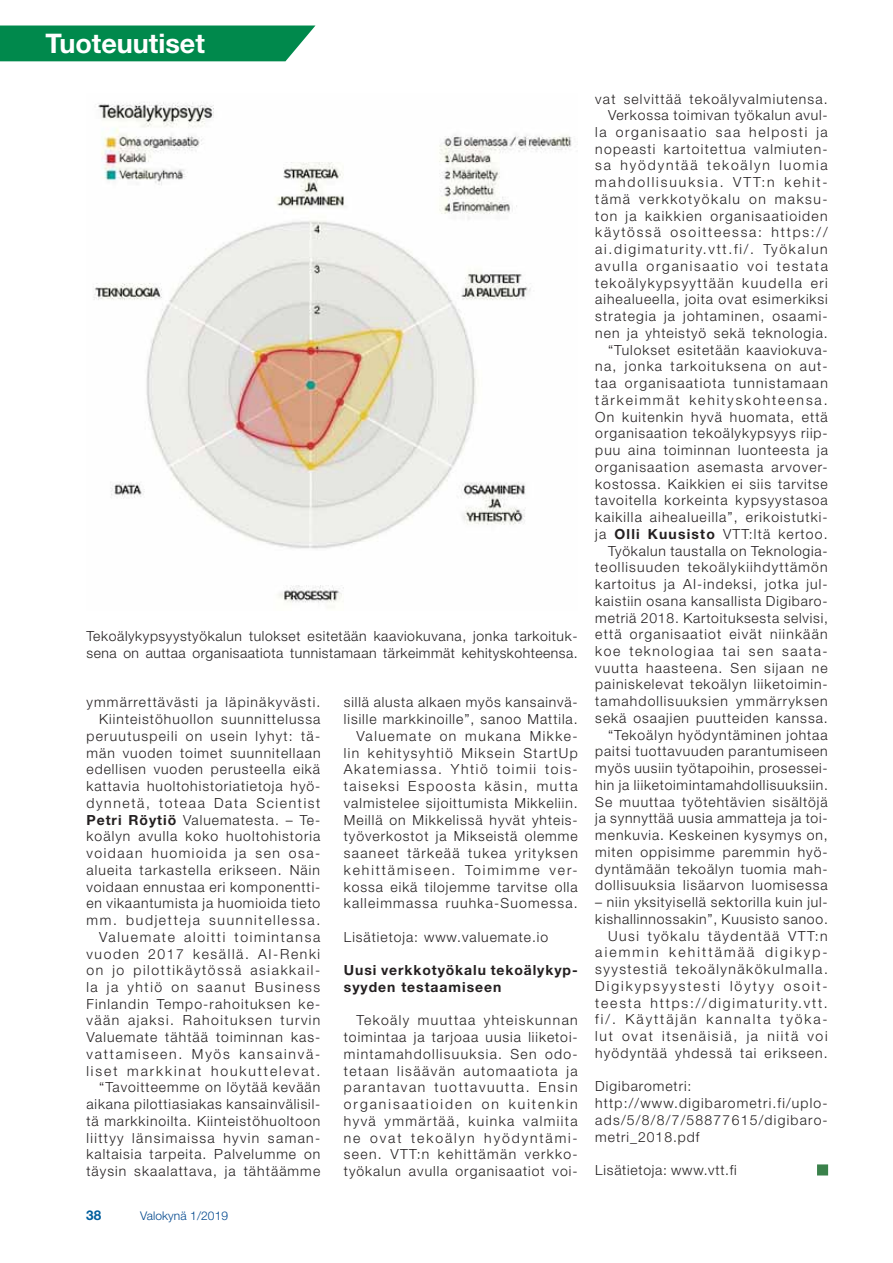
<style>
.page{position:relative;width:893px;height:1263px;background:#fff}
.page>*{position:absolute;margin:0;border:0;box-sizing:border-box;transform-origin:0 0}
.t1{font:700 27px "Helvetica Neue LT Std";color:#fff}
.t2{font:300 13.95px/16.8px "Helvetica Neue LT Std";letter-spacing:.075em;color:#231f20;text-align:right}
.t3{font:300 13.95px/16.8px "Helvetica Neue LT Std";letter-spacing:.11em;color:#231f20;text-align:right}
.t4{font:300 13.95px/16.8px "Helvetica Neue LT Std";letter-spacing:.04em;color:#231f20}
.t5{font:700 13.95px/16.8px "Helvetica Neue LT Std";letter-spacing:.065em;color:#231f20}
.t6{font:300 13.95px "Helvetica Neue LT Std";letter-spacing:.055em;color:#231f20}
.t7{font:700 13.5px "Helvetica Neue LT Std";color:#005e9d}
.t8{font:300 12px "Helvetica Neue LT Std";letter-spacing:.01em;color:#00478d}
.s1{font-weight:700}
</style>
<div class="page">
<svg style="left:0;top:26px;width:315px;height:36px;background:#109057"></svg>
<div style="left:817px;top:1164px;width:11px;height:11px;border:3px solid #3a814b"></div>
<img style="left:93px;top:102px;width:479px;height:501px">
<svg style="left:818px;top:1166px;width:9px;height:8px"></svg>
<h1 class="t1" style="left:45px;top:33px;width:161px">Tuoteuutiset</h1>
<p class="t4" style="left:86px;top:630px;width:493px">Tekoälykypsyystyökalun tulokset esitetään kaaviokuvana, jonka tarkoituk&shy;sena on auttaa organisaatiota tunnistamaan tärkeimmät kehityskohteensa.</p>
<p class="t2" style="left:86px;top:696px;width:236px">ymmärrettävästi ja läpinäkyvästi.<br>Kiinteistöhuollon suunnittelussa peruutuspeili on usein lyhyt: tä&shy;män vuoden toimet suunnitellaan edellisen vuoden perusteella eikä kattavia huoltohistoriatietoja hyö&shy;dynnetä, toteaa Data Scientist <span class="s1">Petri Röytiö</span> Valuematesta. – Te&shy;koälyn avulla koko huoltohistoria voidaan huomioida ja sen osa&shy;alueita tarkastella erikseen. Näin voidaan ennustaa eri komponentti&shy;en vikaantumista ja huomioida tieto mm. budjetteja suunnitellessa.<br>Valuemate aloitti toimintansa vuoden 2017 kesällä. AI-Renki on jo pilottikäytössä asiakkail&shy;la ja yhtiö on saanut Business Finlandin Tempo-rahoituksen ke&shy;vään ajaksi. Rahoituksen turvin Valuemate tähtää toiminnan kas&shy;vattamiseen. Myös kansainvä&shy;liset markkinat houkuttelevat. “Tavoitteemme on löytää kevään aikana pilottiasiakas kansainvälisil&shy;tä markkinoilta. Kiinteistöhuoltoon liittyy länsimaissa hyvin saman&shy;kaltaisia tarpeita. Palvelumme on täysin skaalattava, ja tähtäämme</p>
<p class="t2" style="left:344px;top:696px;width:235px">sillä alusta alkaen myös kansainvä&shy;lisille markkinoille”, sanoo Mattila.<br>Valuemate on mukana Mikke&shy;lin kehitysyhtiö Miksein StartUp Akatemiassa. Yhtiö toimii tois&shy;taiseksi Espoosta käsin, mutta valmistelee sijoittumista Mikkeliin.<br>Meillä on Mikkelissä hyvät yhteis&shy;työverkostot ja Mikseistä olemme saaneet tärkeää tukea yrityksen kehittämiseen. Toimimme ver&shy;kossa eikä tilojemme tarvitse olla kalleimmassa ruuhka-Suomessa.</p>
<p class="t2" style="left:344px;top:930px;width:206px">Lisätietoja: www.valuemate.io</p>
<p class="t5" style="left:344px;top:963px;width:235px">Uusi verkkotyökalu tekoälykyp&shy;syyden testaamiseen</p>
<p class="t2" style="left:344px;top:1014px;width:235px;text-align:justify;text-indent:13px">Tekoäly muuttaa yhteiskunnan toimintaa ja tarjoaa uusia liiketoi&shy;mintamahdollisuuksia. Sen odo&shy;tetaan lisäävän automaatiota ja parantavan tuottavuutta. Ensin organisaatioiden on kuitenkin hyvä ymmärtää, kuinka valmiita ne ovat tekoälyn hyödyntämi&shy;seen. VTT:n kehittämän verkko&shy;työkalun avulla organisaatiot voi-</p>
<p class="t7" style="left:86px;top:1210px;width:17px">38</p>
<p class="t8" style="left:140px;top:1211px;width:90px">Valokynä 1/2019</p>
<p class="t2" style="left:595px;top:92px;width:234px">vat selvittää tekoälyvalmiutensa.<br>Verkossa toimivan työkalun avul&shy;la organisaatio saa helposti ja nopeasti kartoitettua valmiuten&shy;sa hyödyntää tekoälyn luomia mahdollisuuksia. VTT:n kehit&shy;tämä verkkotyökalu on maksu&shy;ton ja kaikkien organisaatioiden käytössä osoitteessa: https:// ai.digimaturity.vtt.fi/. Työkalun avulla organisaatio voi testata tekoälykypsyyttään kuudella eri aihealueella, joita ovat esimerkiksi strategia ja johtaminen, osaami&shy;nen ja yhteistyö sekä teknologia. “Tulokset esitetään kaaviokuva&shy;na, jonka tarkoituksena on aut&shy;taa organisaatiota tunnistamaan tärkeimmät kehityskohteensa.<br>On kuitenkin hyvä huomata, että organisaation tekoälykypsyys riip&shy;puu aina toiminnan luonteesta ja organisaation asemasta arvover&shy;kostossa. Kaikkien ei siis tarvitse tavoitella korkeinta kypsyystasoa kaikilla aihealueilla”, erikoistutki&shy;ja <span class="s1">Olli Kuusisto</span> VTT:ltä kertoo.<br>Työkalun taustalla on Teknologia&shy;teollisuuden tekoälykiihdyttämön kartoitus ja AI-indeksi, jotka jul&shy;kaistiin osana kansallista Digibaro&shy;metriä 2018. Kartoituksesta selvisi, että organisaatiot eivät niinkään koe teknologiaa tai sen saata&shy;vuutta haasteena. Sen sijaan ne painiskelevat tekoälyn liiketoimin&shy;tamahdollisuuksien ymmärryksen sekä osaajien puutteiden kanssa. “Tekoälyn hyödyntäminen johtaa paitsi tuottavuuden parantumiseen myös uusiin työtapoihin, prosessei&shy;hin ja liiketoimintamahdollisuuksiin.<br>Se muuttaa työtehtävien sisältöjä ja synnyttää uusia ammatteja ja toi&shy;menkuvia. Keskeinen kysymys on, miten oppisimme paremmin hyö&shy;dyntämään tekoälyn tuomia mah&shy;dollisuuksia lisäarvon luomisessa</p>
<p class="t3" style="left:595px;top:895px;width:234px">– niin yksityisellä sektorilla kuin jul&shy;kishallinnossakin”, Kuusisto sanoo.<br>Uusi työkalu täydentää VTT:n aiemmin kehittämää digikyp&shy;syystestiä tekoälynäkökulmalla.<br>Digikypsyystesti löytyy osoit&shy;teesta https://digimaturity.vtt. fi/. Käyttäjän kannalta työka&shy;lut ovat itsenäisiä, ja niitä voi hyödyntää yhdessä tai erikseen.</p>
<p class="t2" style="left:595px;top:1080px;width:234px;text-align:left">Digibarometri: http://www.digibarometri.fi/uplo&shy;ads/5/8/8/7/58877615/digibaro&shy;metri_2018.pdf</p>
<p class="t6" style="left:595px;top:1165px;width:143px">Lisätietoja: www.vtt.fi</p>
</div>
